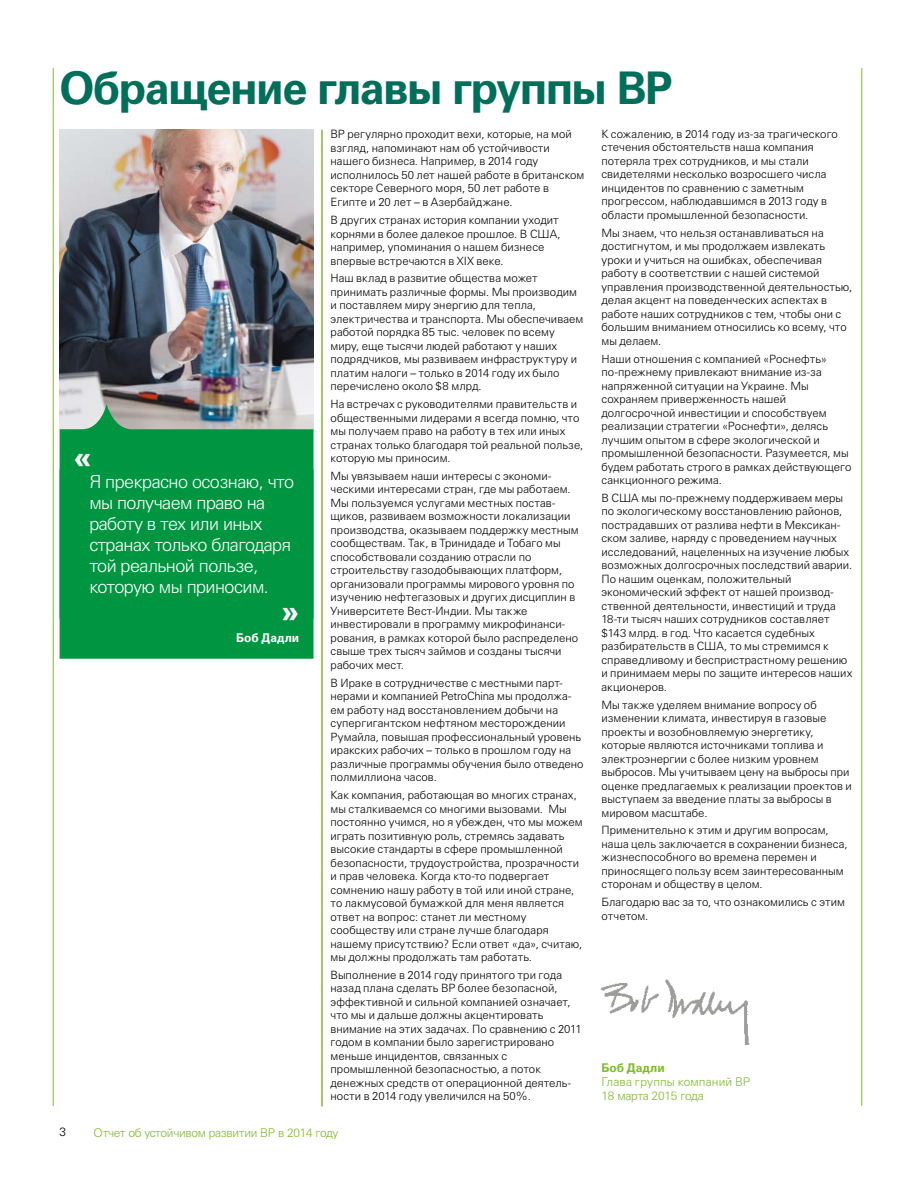
<style>
.page{position:relative;width:915px;height:1191px;background:#fff}
.page>*{position:absolute;margin:0;border:0;box-sizing:border-box;transform-origin:0 0}
.t1{font:700 45px "Univers Cyr";letter-spacing:-.035em;color:#006f5a}
.t2{font:900 27px "Arial";color:#fff}
.t3{font:300 18px/21px "Univers Cyr";letter-spacing:-.03em;color:#fff}
.t4{font:300 12px/14.2px "Univers Cyr";letter-spacing:-.005em;color:#80ba27}
.t5{font:300 12px "Univers Cyr";letter-spacing:-.025em;color:#80ba27}
.t6{font:700 12px "Univers Cyr";letter-spacing:.005em;color:#80ba27}
.t7{font:700 12px "Univers Cyr";letter-spacing:.005em;color:#fff}
.t8{font:300 12px "Univers GT";color:#000}
.t9{font:300 11.4px/13.5px "Univers Cyr";letter-spacing:.005em;color:#000}
.s1{font-size:11.55px}
</style>
<div class="page">
<img style="left:60px;top:130px;width:253px;height:274px">
<svg style="left:60px;top:404px;width:253px;height:40px;background:#6ba785"></svg>
<hr style="left:321px;top:130px;width:1px;height:976px;background:#80ba27">
<div style="left:60px;top:444px;width:253px;height:214px;background:#009641"></div>
<img style="left:600px;top:979px;width:150px;height:65px">
<hr style="left:53px;top:68px;width:1px;height:1038px;background:#80ba27">
<hr style="left:861px;top:68px;width:1px;height:1038px;background:#80ba27">
<h1 class="t1" style="left:60px;top:62px;width:614px">Обращение главы группы ВР</h1>
<h2 class="t2" style="left:74px;top:437px;width:20px">«</h2>
<h3 class="t3" style="left:89px;top:471px;width:206px">Я прекрасно осознаю, что мы получаем право на работу в тех или иных странах только благодаря той реальной пользе, которую мы приносим.</h3>
<h2 class="t2" style="left:281px;top:592px;width:20px">»</h2>
<p class="t7" style="left:236px;top:631px;width:65px">Боб Дадли</p>
<p class="t9" style="left:330px;top:127px;width:255px"><span class="s1">В</span>Р регулярно проходит вехи, которые, на мой взгляд, напоминают нам об устойчивости нашего бизнеса. Например, в 2014 году исполнилось 50 лет нашей работе в британском секторе Северного моря, 50 лет работе в Египте и 20 лет – в Азербайджане.</p>
<p class="t9" style="left:330px;top:213px;width:231px">В других странах история компании уходит корнями в более далекое прошлое. В США, например, упоминания о нашем бизнесе впервые встречаются в ХIX веке.</p>
<p class="t9" style="left:330px;top:271px;width:254px">Наш вклад в развитие общества может принимать различные формы. Мы производим и поставляем миру энергию для тепла, электричества и транспорта. Мы обеспечиваем работой порядка 85 тыс. человек по всему миру, еще тысячи людей работают у наших подрядчиков, мы развиваем инфраструктуру и платим налоги – только в 2014 году их было перечислено около $8 млрд.</p>
<p class="t9" style="left:330px;top:397px;width:254px">На встречах с руководителями правительств и общественными лидерами я всегда помню, что мы получаем право на работу в тех или иных странах только благодаря той реальной пользе, которую мы приносим.</p>
<p class="t9" style="left:330px;top:469px;width:249px">Мы увязываем наши интересы с экономи&shy;ческими интересами стран, где мы работаем.<br>Мы пользуемся услугами местных постав&shy;щиков, развиваем возможности локализации производства, оказываем поддержку местным сообществам. Так, в Тринидаде и Тобаго мы способствовали созданию отрасли по строительству газодобывающих платформ, организовали программы мирового уровня по изучению нефтегазовых и других дисциплин в Университете Вест-Индии. Мы также инвестировали в программу микрофинанси&shy;рования, в рамках которой было распределено свыше трех тысяч займов и созданы тысячи рабочих мест.</p>
<p class="t9" style="left:330px;top:676px;width:254px">В Ираке в сотрудничестве с местными парт&shy;нерами и компанией PetroChina мы продолжа&shy;ем работу над восстановлением добычи на супергигантском нефтяном месторождении Румайла, повышая профессиональный уровень иракских рабочих – только в прошлом году на различные программы обучения было отведено полмиллиона часов.</p>
<p class="t9" style="left:330px;top:788px;width:253px">Как компания, работающая во многих странах, мы сталкиваемся со многими вызовами. Мы постоянно учимся, но я убежден, что мы можем играть позитивную роль, стремясь задавать высокие стандарты в сфере промышленной безопасности, трудоустройства, прозрачности и прав человека. Когда кто-то подвергает сомнению нашу работу в той или иной стране, то лакмусовой бумажкой для меня является ответ на вопрос: станет ли местному сообществу или стране лучше благодаря нашему присутствию? Если ответ «да», считаю, мы должны продолжать там работать.</p>
<p class="t9" style="left:330px;top:968px;width:253px">Выполнение в 2014 году принятого три года назад плана сделать ВР более безопасной, эффективной и сильной компанией означает, что мы и дальше должны акцентировать внимание на этих задачах. По сравнению с 2011 годом в компании было зарегистрировано меньше инцидентов, связанных с промышленной безопасностью, а поток денежных средств от операционной деятель&shy;ности в 2014 году увеличился на 50%.</p>
<p class="t8" style="left:60px;top:1124px;width:8px">3</p>
<p class="t5" style="left:94px;top:1125px;width:246px">Отчет об устойчивом развитии BP в 2014 году</p>
<p class="t9" style="left:601px;top:127px;width:238px">К сожалению, в 2014 году из-за трагического стечения обстоятельств наша компания потеряла трех сотрудников, и мы стали свидетелями несколько возросшего числа инцидентов по сравнению с заметным прогрессом, наблюдавшимся в 2013 году в области промышленной безопасности.</p>
<p class="t9" style="left:601px;top:226px;width:252px">Мы знаем, что нельзя останавливаться на достигнутом, и мы продолжаем извлекать уроки и учиться на ошибках, обеспечивая работу в соответствии с нашей системой управления производственной деятельностью, делая акцент на поведенческих аспектах в работе наших сотрудников с тем, чтобы они с большим вниманием относились ко всему, что мы делаем.</p>
<p class="t9" style="left:601px;top:352px;width:251px">Наши отношения с компанией «Роснефть» по-прежнему привлекают внимание из-за напряженной ситуации на Украине. Мы сохраняем приверженность нашей долгосрочной инвестиции и способствуем реализации стратегии «Роснефти», делясь лучшим опытом в сфере экологической и промышленной безопасности. Разумеется, мы будем работать строго в рамках действующего санкционного режима.</p>
<p class="t9" style="left:601px;top:491px;width:252px">В США мы по-прежнему поддерживаем меры по экологическому восстановлению районов, пострадавших от разлива нефти в Мексикан&shy;ском заливе, наряду с проведением научных исследований, нацеленных на изучение любых возможных долгосрочных последствий аварии.<br>По нашим оценкам, положительный экономический эффект от нашей производ&shy;ственной деятельности, инвестиций и труда 18-ти тысяч наших сотрудников составляет $143 млрд. в год. Что касается судебных разбирательств в США, то мы стремимся к справедливому и беспристрастному решению и принимаем меры по защите интересов наших акционеров.</p>
<p class="t9" style="left:601px;top:698px;width:252px">Мы также уделяем внимание вопросу об изменении климата, инвестируя в газовые проекты и возобновляемую энергетику, которые являются источниками топлива и электроэнергии с более низким уровнем выбросов. Мы учитываем цену на выбросы при оценке предлагаемых к реализации проектов и выступаем за введение платы за выбросы в мировом масштабе.</p>
<p class="t9" style="left:601px;top:823px;width:247px">Применительно к этим и другим вопросам, наша цель заключается в сохранении бизнеса, жизнеспособного во времена перемен и приносящего пользу всем заинтересованным сторонам и обществу в целом.</p>
<p class="t9" style="left:601px;top:895px;width:245px">Благодарю вас за то, что ознакомились с этим отчетом.</p>
<p class="t6" style="left:601px;top:1060px;width:65px">Боб Дадли</p>
<p class="t4" style="left:601px;top:1074px;width:150px">Глава группы компаний ВР<br>18 марта 2015 года</p>
</div>
